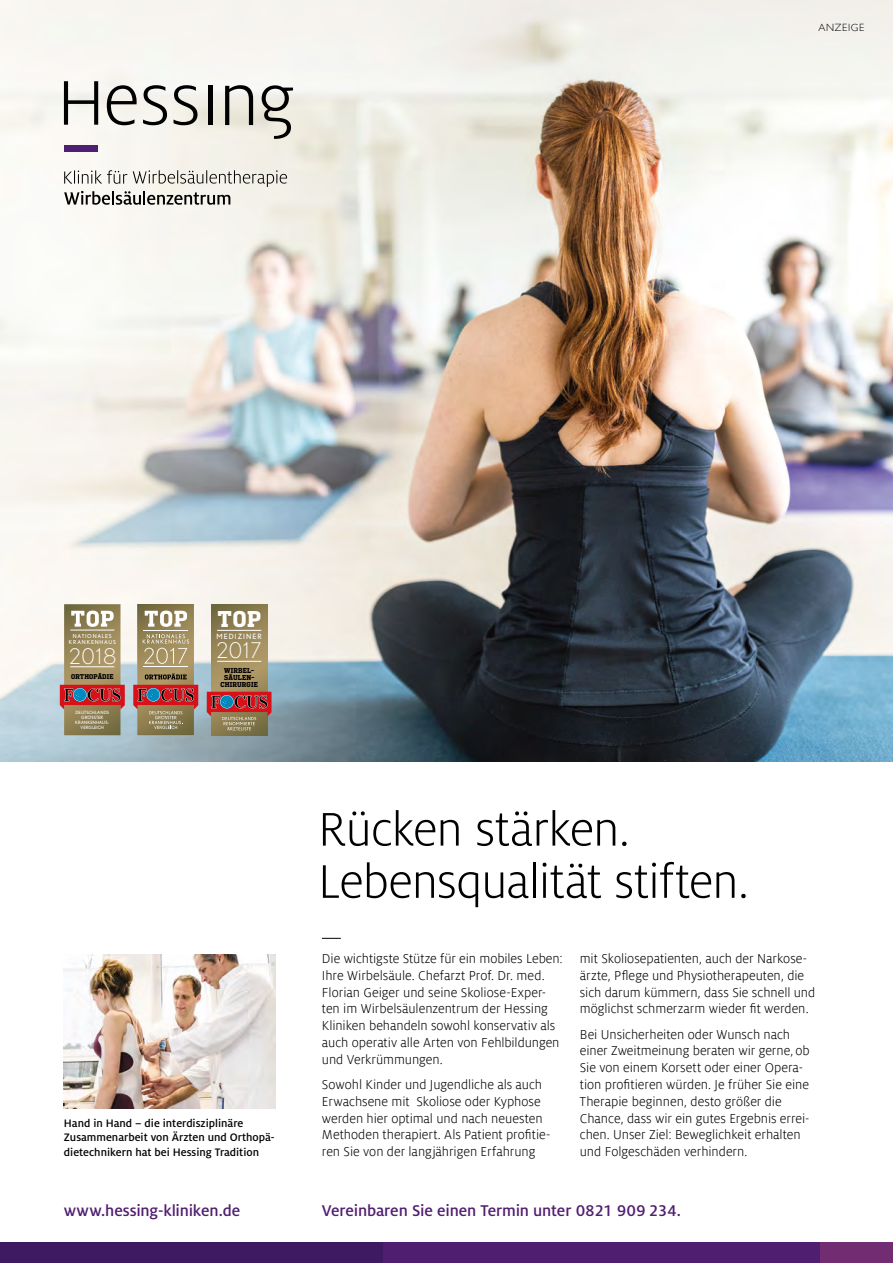
<style>
.page{position:relative;width:893px;height:1263px;background:#fff}
.page>*{position:absolute;margin:0;border:0;box-sizing:border-box;transform-origin:0 0}
.t1{font:300 52.2px/52.2px "Milo Offc";letter-spacing:-.02em;color:#000}
.t2{font:300 21.6px "Nobel";color:#fff}
.t3{font:300 21.45px "Nobel";color:#fff}
.t4{font:700 21.3px "Heron Serif";color:#fff}
.t5{font:500 17.25px "Milo TF";letter-spacing:-.01em;color:#501e70}
.t6{font:300 14.25px/16.8px "Milo Offc";letter-spacing:-.005em;color:#000}
.t7{font:500 12px/14.2px "Milo TF";color:#000}
.t8{font:300 10.5px "Gill Sans";letter-spacing:.06em;color:#000}
.t9{font:7.2px "Nobel";letter-spacing:.135em;color:#fff}
.t10{font:700 6.75px/7.1px "Heron Serif";letter-spacing:.015em;color:#000;text-align:center}
.t11{font:700 6.45px "Heron Serif";letter-spacing:.015em;color:#000}
.t12{font:5.4px/5.4px "Nobel";letter-spacing:.13em;color:#fff;text-align:center}
.t13{font:4.35px/4.9px "Nobel";color:#fff;text-align:center}
</style>
<div class="page">
<img style="left:0;top:0;width:893px;height:762px">
<svg style="left:322px;top:938px;width:19px;height:1px"></svg>
<div style="left:0;top:1242px;width:893px;height:21px;background:#501e70"></div>
<div style="left:0;top:1242px;width:383px;height:21px;background:#3e1a62"></div>
<div style="left:821px;top:1242px;width:72px;height:21px;background:#722c71"></div>
<img style="left:64px;top:954px;width:212px;height:154px">
<svg style="left:64px;top:81px;width:34px;height:44px"></svg>
<svg style="left:107px;top:85px;width:30px;height:40px"></svg>
<svg style="left:143px;top:85px;width:24px;height:40px"></svg>
<svg style="left:173px;top:85px;width:25px;height:40px"></svg>
<svg style="left:262px;top:85px;width:31px;height:54px"></svg>
<svg style="left:225px;top:85px;width:28px;height:40px"></svg>
<hr style="left:209px;top:86px;width:4px;height:39px;background:#000">
<div style="left:64px;top:145px;width:34px;height:6px;background:#501e70"></div>
<svg style="left:64px;top:170px;width:223px;height:35px"></svg>
<svg style="left:207px;top:604px;width:64px;height:131px"></svg>
<img style="left:138px;top:604px;width:56px;height:131px">
<svg style="left:145px;top:673px;width:42px;height:6px"></svg>
<svg style="left:133px;top:685px;width:65px;height:44px"></svg>
<hr style="left:144px;top:666px;width:44px;height:1px;background:#fff">
<svg style="left:143px;top:634px;width:46px;height:30px"></svg>
<hr style="left:144px;top:630px;width:44px;height:1px;background:#fff">
<svg style="left:145px;top:610px;width:42px;height:17px"></svg>
<svg style="left:60px;top:604px;width:65px;height:131px"></svg>
<p class="t8" style="left:819px;top:19px;width:47px">ANZEIGE</p>
<p class="t12" style="left:69px;top:633px;width:49px">NATIONALES<br>KRANKENHAUS</p>
<h3 class="t3" style="left:68px;top:644px;width:50px">2018</h3>
<p class="t11" style="left:71px;top:673px;width:44px">ORTHOPÄDIE</p>
<p class="t13" style="left:75px;top:710px;width:36px">DEUTSCHLANDS<br>GRÖSSTER<br>KRANKENHAUS-<br>VERGLEICH</p>
<h3 class="t4" style="left:217px;top:605px;width:45px">TOP</h3>
<p class="t9" style="left:217px;top:632px;width:47px">MEDIZINER</p>
<h2 class="t2" style="left:216px;top:638px;width:49px">2017</h2>
<p class="t10" style="left:221px;top:667px;width:39px">WIRBEL-<br>SÄULEN-<br>CHIRURGIE</p>
<p class="t7" style="left:64px;top:1116px;width:212px">Hand in Hand – die interdisziplinäre<br>Zusammenarbeit von Ärzten und Orthopä&shy;dietechnikern hat bei Hessing Tradition</p>
<h1 class="t1" style="left:318px;top:804px;width:432px">Rücken stärken.<br>Lebensqualität stiften.</h1>
<p class="t6" style="left:322px;top:950px;width:242px">Die wichtigste Stütze für ein mobiles Leben:<br>Ihre Wirbelsäule. Chefarzt Prof. Dr. med.<br>Florian Geiger und seine Skoliose-Exper&shy;ten im Wirbelsäulenzentrum der Hessing Kliniken behandeln sowohl konservativ als auch operativ alle Arten von Fehlbildungen und Verkrümmungen.</p>
<p class="t6" style="left:322px;top:1076px;width:230px">Sowohl Kinder und Jugendliche als auch Erwachsene mit Skoliose oder Kyphose werden hier optimal und nach neuesten Methoden therapiert. Als Patient profitie&shy;ren Sie von der langjährigen Erfahrung</p>
<p class="t6" style="left:580px;top:950px;width:237px">mit Skoliosepatienten, auch der Narkose&shy;ärzte, Pflege und Physiotherapeuten, die sich darum kümmern, dass Sie schnell und möglichst schmerzarm wieder fit werden.</p>
<p class="t6" style="left:580px;top:1026px;width:231px">Bei Unsicherheiten oder Wunsch nach einer Zweitmeinung beraten wir gerne, ob Sie von einem Korsett oder einer Opera&shy;tion profitieren würden. Je früher Sie eine Therapie beginnen, desto größer die Chance, dass wir ein gutes Ergebnis errei&shy;chen. Unser Ziel: Beweglichkeit erhalten und Folgeschäden verhindern.</p>
<p class="t5" style="left:64px;top:1200px;width:178px">www.hessing-kliniken.de</p>
<p class="t5" style="left:322px;top:1200px;width:361px">Vereinbaren Sie einen Termin unter 0821 909 234.</p>
</div>
